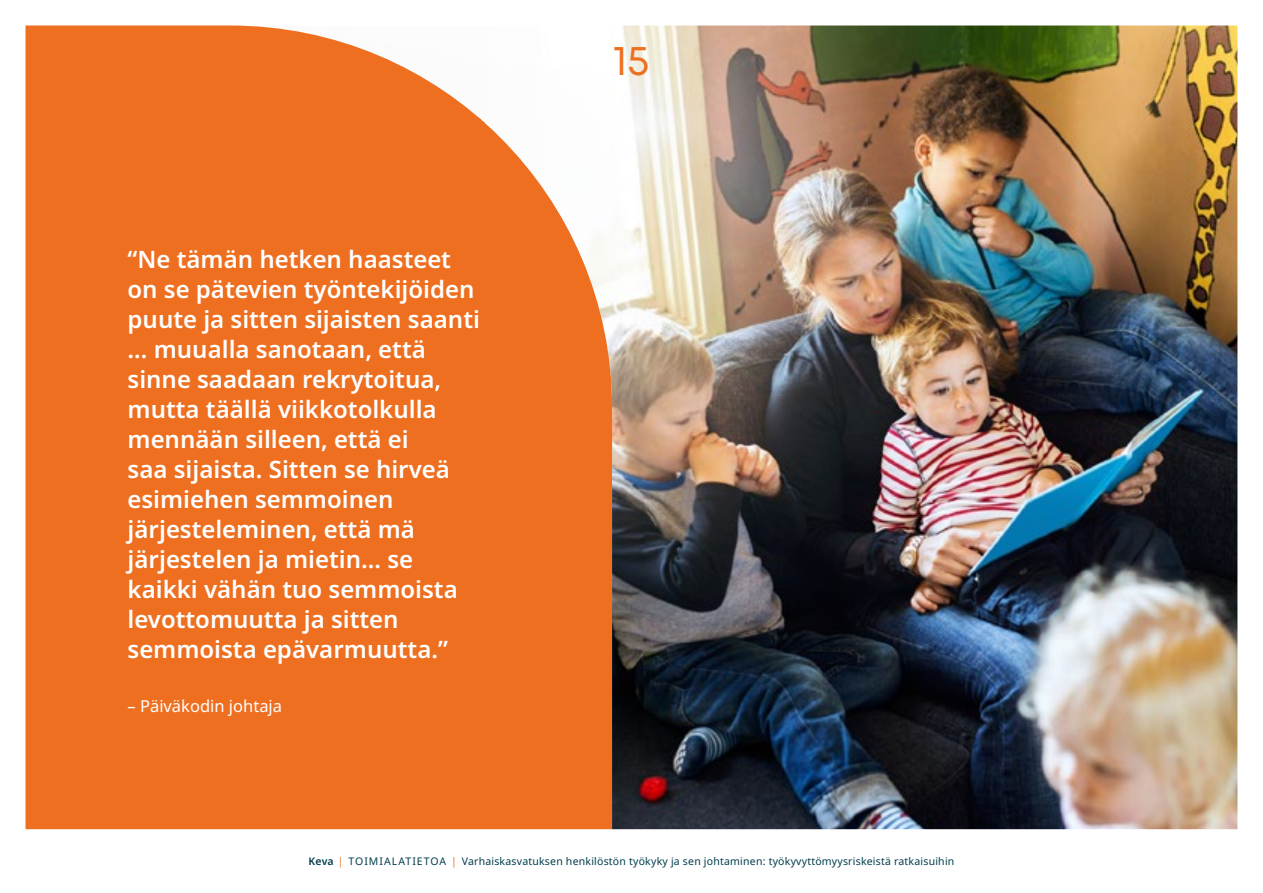
<style>
.page{position:relative;width:1263px;height:893px;background:#fff}
.page>*{position:absolute;margin:0;border:0;box-sizing:border-box;transform-origin:0 0}
.t1{font:42px "Mont";color:#ee6f20}
.Ingressi_Noto_Sans_SB_16{font:600 24px/30px "Noto Sans";color:#fff}
.Ingressin_titteli_Noto_Sans_R_11{font:16.5px "Noto Sans";color:#fff}
.t2{font:10.5px "Noto Sans";letter-spacing:.02em;color:#003d4c}
.s1{font-weight:600}
.s2{color:#ee6f20}
</style>
<div class="page">
<img style="left:612px;top:26px;width:625px;height:803px">
<div style="left:26px;top:26px;width:586px;height:803px;background:#ee6f20"></div>
<p class="Ingressi_Noto_Sans_SB_16" style="left:128px;top:245px;width:354px">“Ne tämän hetken haasteet on se pätevien työntekijöiden puute ja sitten sijaisten saanti … muualla sanotaan, että sinne saadaan rekrytoitua, mutta täällä viikkotolkulla mennään silleen, että ei<br>saa sijaista. Sitten se hirveä esimiehen semmoinen järjesteleminen, että mä järjestelen ja mietin… se kaikki vähän tuo semmoista levottomuutta ja sitten semmoista epävarmuutta.”</p>
<p class="Ingressin_titteli_Noto_Sans_R_11" style="left:128px;top:694px;width:156px">– Päiväkodin johtaja</p>
<h1 class="t1" style="left:613px;top:34px;width:37px">15</h1>
<p class="t2" style="left:309px;top:854px;width:647px"><span class="s1">Keva</span> <span class="s2">|</span> TOIMIALATIETOA <span class="s2">|</span> Varhaiskasvatuksen henkilöstön työkyky ja sen johtaminen: työkyvyttömyysriskeistä ratkaisuihin</p>
</div>
